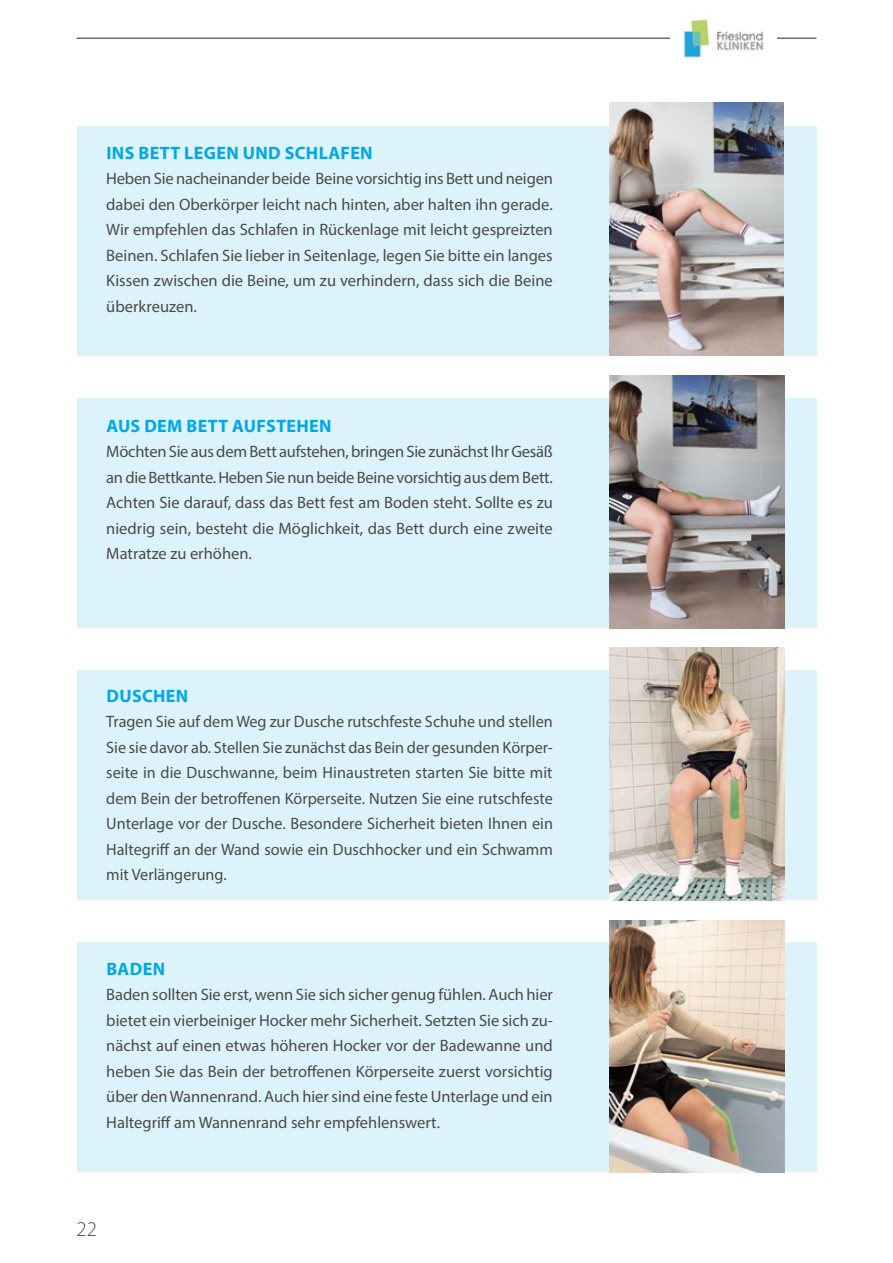
<style>
.page{position:relative;width:893px;height:1263px;background:#fff}
.page>*{position:absolute;margin:0;border:0;box-sizing:border-box;transform-origin:0 0}
.t1{font:300 21px "Myriad Pro";color:#4a4a49}
.t2{font:700 18px "Myriad Pro";letter-spacing:.02em;color:#00a8e7}
.t3{font:16.5px/25.5px "Myriad Pro";color:#4a4a49;text-align:justify}
</style>
<div class="page">
<hr style="left:77px;top:38px;width:739px;height:1px;background:#6a6a69">
<div style="left:671px;top:11px;width:106px;height:56px;background:#fff"></div>
<img style="left:682px;top:18px;width:82px;height:40px">
<div style="left:77px;top:126px;width:739px;height:230px;background:#dcf3fb"></div>
<div style="left:77px;top:398px;width:739px;height:230px;background:#dcf3fb"></div>
<div style="left:77px;top:670px;width:739px;height:230px;background:#dcf3fb"></div>
<div style="left:77px;top:943px;width:739px;height:229px;background:#dcf3fb"></div>
<img style="left:609px;top:103px;width:175px;height:252px">
<img style="left:609px;top:376px;width:175px;height:252px">
<img style="left:609px;top:648px;width:175px;height:252px">
<img style="left:609px;top:920px;width:175px;height:252px">
<p class="t2" style="left:106px;top:141px;width:268px">INS BETT LEGEN UND SCHLAFEN</p>
<p class="t3" style="left:106px;top:166px;width:448px">Heben Sie nacheinander beide Beine vorsichtig ins Bett und neigen dabei den Oberkörper leicht nach hinten, aber halten ihn gerade.<br>Wir empfehlen das Schlafen in Rückenlage mit leicht gespreizten Beinen. Schlafen Sie lieber in Seitenlage, legen Sie bitte ein langes Kissen zwischen die Beine, um zu verhindern, dass sich die Beine überkreuzen.</p>
<p class="t2" style="left:106px;top:414px;width:227px">AUS DEM BETT AUFSTEHEN</p>
<p class="t3" style="left:106px;top:439px;width:448px">Möchten Sie aus dem Bett aufstehen, bringen Sie zunächst Ihr Gesäß an die Bettkante. Heben Sie nun beide Beine vorsichtig aus dem Bett.<br>Achten Sie darauf, dass das Bett fest am Boden steht. Sollte es zu niedrig sein, besteht die Möglichkeit, das Bett durch eine zweite Matratze zu erhöhen.</p>
<p class="t2" style="left:106px;top:684px;width:83px">DUSCHEN</p>
<p class="t3" style="left:106px;top:709px;width:448px">Tragen Sie auf dem Weg zur Dusche rutschfeste Schuhe und stellen Sie sie davor ab. Stellen Sie zunächst das Bein der gesunden Körper&shy;seite in die Duschwanne, beim Hinaustreten starten Sie bitte mit dem Bein der betroffenen Körperseite. Nutzen Sie eine rutschfeste Unterlage vor der Dusche. Besondere Sicherheit bieten Ihnen ein Haltegriff an der Wand sowie ein Duschhocker und ein Schwamm mit Verlängerung.</p>
<p class="t2" style="left:106px;top:957px;width:60px">BADEN</p>
<p class="t3" style="left:106px;top:982px;width:448px">Baden sollten Sie erst, wenn Sie sich sicher genug fühlen. Auch hier bietet ein vierbeiniger Hocker mehr Sicherheit. Setzten Sie sich zu&shy;nächst auf einen etwas höheren Hocker vor der Badewanne und heben Sie das Bein der betroffenen Körperseite zuerst vorsichtig über den Wannenrand. Auch hier sind eine feste Unterlage und ein Haltegriff am Wannenrand sehr empfehlenswert.</p>
<p class="t1" style="left:77px;top:1216px;width:22px">22</p>
</div>
